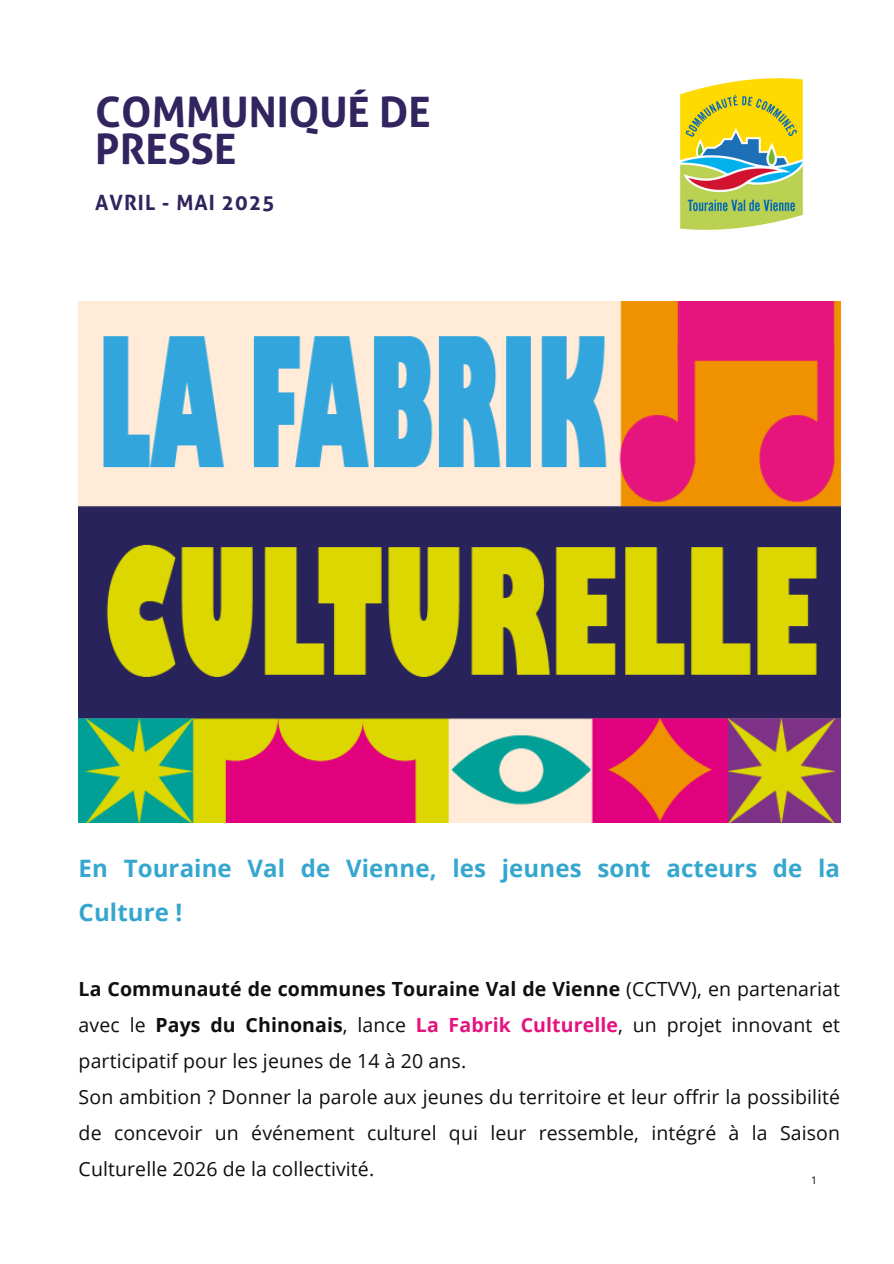
<style>
.page{position:relative;width:894px;height:1264px;background:#fff}
.page>*{position:absolute;margin:0;border:0;box-sizing:border-box;transform-origin:0 0}
.t1{font:700 42px/37.2px "Aller";color:#31245f}
.t2{font:700 24px/44px "Open Sans";letter-spacing:.005em;color:#35a7ce}
.t3{font:700 21px "Aller";letter-spacing:.045em;color:#31245f}
.t4{font:19.5px/36px "Open Sans";letter-spacing:.005em;color:#100f0f;text-align:justify}
.t5{font:10.5px "Open Sans";color:#000}
.s1{font-weight:700}
.s2{font-weight:700;color:#e5127e}
</style>
<div class="page">
<img style="left:680px;top:78px;width:123px;height:152px">
<img style="left:79px;top:301px;width:760px;height:521px">
<h2 class="t1" style="left:95px;top:94px;width:337px">COMMUNIQUÉ DE<br>PRESSE</h2>
<p class="t3" style="left:95px;top:190px;width:181px">AVRIL - MAI 2025</p>
<h1 class="t2" style="left:79px;top:846px;width:762px">En Touraine Val de Vienne, les jeunes sont acteurs de la<br>Culture !</h1>
<h3 class="t4" style="left:79px;top:970px;width:762px"><span class="s1">La Communauté de communes Touraine Val de Vienne</span> (CCTVV), en partenariat avec le <span class="s1">Pays du Chinonais</span>, lance <span class="s2">La Fabrik Culturelle</span>, un projet innovant et participatif pour les jeunes de 14 à 20 ans.</h3>
<p class="t4" style="left:79px;top:1078px;width:762px">Son ambition ? Donner la parole aux jeunes du territoire et leur offrir la possibilité de concevoir un événement culturel qui leur ressemble, intégré à la Saison Culturelle 2026 de la collectivité.</p>
<p class="t5" style="left:810px;top:1172px;width:7px">1</p>
</div>
